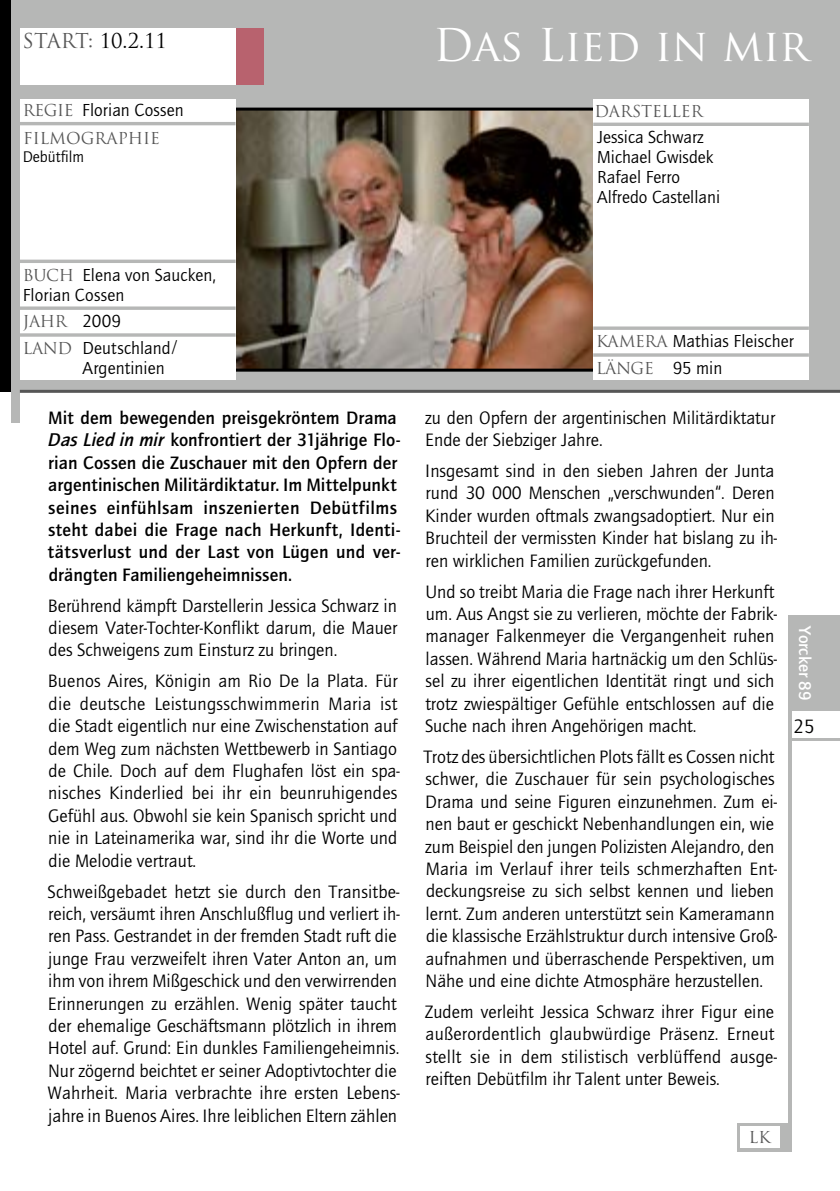
<style>
.page{position:relative;width:840px;height:1191px;background:#fff}
.page>*{position:absolute;margin:0;border:0;box-sizing:border-box;transform-origin:0 0}
.t1{font:44px "Trajan Pro";letter-spacing:-.005em;color:#fff}
.t2{font:20px "Trajan Pro";color:#000}
.t3{font:20px "Quay Itc T Book Y";color:#000}
.t4{font:18.6px/22.4px "Quay Itc T Book Y";color:#000}
.t5{font:18.6px/22.4px "Quay Itc T Bold Y";letter-spacing:.01em;color:#000}
.t6{font:18px/20px "Quay Itc T Book Y";color:#000}
.t7{font:17.4px "Quay Itc T Bold Y";color:#fff}
.t8{font:16px "Trajan Pro";letter-spacing:-.015em;color:#565656}
.t9{font:16px "Quay Itc T Book Y";color:#000}
.s1{color:#565656}
.s2{font-family:"Quay Bol It Y"}
</style>
<div class="page">
<div style="left:0;top:0;width:20px;height:391px;background:#000"></div>
<div style="left:11px;top:0;width:828px;height:391px;background:#b6b7b6"></div>
<div style="left:791px;top:615px;width:48px;height:122px;background:#b6b7b6"></div>
<hr style="left:791px;top:737px;width:48px;height:3px;background:#b6b7b6">
<hr style="left:788px;top:615px;width:3px;height:507px;background:#b6b7b6">
<div style="left:11px;top:391px;width:9px;height:32px;background:#b6b7b6"></div>
<hr style="left:20px;top:390px;width:819px;height:3px;background:#565656">
<img style="left:235px;top:112px;width:357px;height:256px">
<div style="left:209px;top:108px;width:415px;height:264px;border:3px solid #000"></div>
<div style="left:235px;top:28px;width:29px;height:57px;background:#b8626e"></div>
<div style="left:20px;top:28px;width:215px;height:57px;background:#fff"></div>
<div style="left:592px;top:99px;width:216px;height:281px;background:#fff"></div>
<div style="left:791px;top:711px;width:48px;height:26px;background:#fff"></div>
<div style="left:20px;top:99px;width:215px;height:281px;background:#fff"></div>
<hr style="left:20px;top:122px;width:215px;height:3px;background:#b6b7b6">
<hr style="left:20px;top:260px;width:215px;height:3px;background:#b6b7b6">
<svg style="left:20px;top:306px;width:215px;height:4px"></svg>
<svg style="left:20px;top:333px;width:215px;height:4px"></svg>
<hr style="left:593px;top:123px;width:215px;height:3px;background:#b6b7b6">
<svg style="left:593px;top:326px;width:215px;height:4px"></svg>
<svg style="left:593px;top:353px;width:215px;height:4px"></svg>
<div style="left:736px;top:1122px;width:55px;height:29px;background:#b6b7b6"></div>
<div style="left:739px;top:1126px;width:39px;height:21px;background:#fff"></div>
<p class="t2" style="left:23px;top:28px;width:146px"><span class="s1">START:</span> 10.2.11</p>
<h1 class="t1" style="left:433px;top:17px;width:377px">DAS LIED IN MIR</h1>
<p class="t8" style="left:23px;top:100px;width:22px">REGIE</p>
<p class="t6" style="left:82px;top:100px;width:103px">Florian Cossen</p>
<p class="t8" style="left:23px;top:128px;width:22px">FILMOGRAPHIE</p>
<p class="t9" style="left:23px;top:147px;width:63px">Debütfilm</p>
<p class="t8" style="left:594px;top:101px;width:26px">DARS</p>
<p class="t8" style="left:640px;top:101px;width:23px">TELLER</p>
<p class="t6" style="left:597px;top:126px;width:124px">Jessica Schwarz<br>Michael Gwisdek<br>Rafael Ferro<br>Alfredo Castellani</p>
<p class="t6" style="left:23px;top:264px;width:195px;text-indent:60px">Elena von Saucken,<br>Florian Cossen</p>
<p class="t8" style="left:23px;top:311px;width:21px">JAHR</p>
<p class="t6" style="left:82px;top:311px;width:40px">2009</p>
<p class="t8" style="left:23px;top:338px;width:24px">LAND</p>
<p class="t6" style="left:82px;top:338px;width:98px">Deutschland/<br>Argentinien</p>
<p class="t5" style="left:48px;top:406px;width:353px">Mit dem bewegenden preisgekröntem Drama <span class="s2">Das Lied in mir</span> konfrontiert der 31jährige Flo&shy;rian Cossen die Zuschauer mit den Opfern der argentinischen Militärdiktatur. Im Mittelpunkt seines einfühlsam inszenierten Debütfilms steht dabei die Frage nach Herkunft, Identi&shy;tätsverlust und der Last von Lügen und ver&shy;drängten Familiengeheimnissen.</p>
<p class="t4" style="left:48px;top:594px;width:351px;text-align:justify">Berührend kämpft Darstellerin Jessica Schwarz in diesem Vater-Tochter-Konflikt darum, die Mauer des Schweigens zum Einsturz zu bringen.</p>
<p class="t4" style="left:48px;top:669px;width:353px">Buenos Aires, Königin am Rio De la Plata. Für die deutsche Leistungsschwimmerin Maria ist die Stadt eigentlich nur eine Zwischenstation auf dem Weg zum nächsten Wettbewerb in Santiago de Chile. Doch auf dem Flughafen löst ein spa&shy;nisches Kinderlied bei ihr ein beunruhigendes Gefühl aus. Obwohl sie kein Spanisch spricht und nie in Lateinamerika war, sind ihr die Worte und die Melodie vertraut.</p>
<p class="t4" style="left:47px;top:880px;width:354px">Schweißgebadet hetzt sie durch den Transitbe&shy;reich, versäumt ihren Anschlußflug und verliert ih&shy;ren Pass. Gestrandet in der fremden Stadt ruft die junge Frau verzweifelt ihren Vater Anton an, um ihm von ihrem Mißgeschick und den verwirrenden Erinnerungen zu erzählen. Wenig später taucht der ehemalige Geschäftsmann plötzlich in ihrem Hotel auf. Grund: Ein dunkles Familiengeheimnis.<br>Nur zögernd beichtet er seiner Adoptivtochter die Wahrheit. Maria verbrachte ihre ersten Lebens&shy;jahre in Buenos Aires. Ihre leiblichen Eltern zählen</p>
<p class="t8" style="left:23px;top:265px;width:25px">BUCH</p>
<p class="t8" style="left:595px;top:331px;width:25px">KAMERA</p>
<p class="t6" style="left:672px;top:331px;width:123px">Mathias Fleischer</p>
<p class="t8" style="left:595px;top:358px;width:33px">LÄNGE</p>
<p class="t6" style="left:672px;top:358px;width:51px">95 min</p>
<p class="t4" style="left:425px;top:406px;width:351px">zu den Opfern der argentinischen Militärdiktatur<br>Ende der Siebziger Jahre.</p>
<p class="t4" style="left:425px;top:459px;width:353px">Insgesamt sind in den sieben Jahren der Junta rund 30 000 Menschen „verschwunden“. Deren Kinder wurden oftmals zwangsadoptiert. Nur ein Bruchteil der vermissten Kinder hat bislang zu ih&shy;ren wirklichen Familien zurückgefunden.</p>
<p class="t4" style="left:425px;top:580px;width:353px">Und so treibt Maria die Frage nach ihrer Herkunft um. Aus Angst sie zu verlieren, möchte der Fabrik&shy;manager Falkenmeyer die Vergangenheit ruhen lassen. Während Maria hartnäckig um den Schlüs&shy;sel zu ihrer eigentlichen Identität ringt und sich trotz zwiespältiger Gefühle entschlossen auf die Suche nach ihren Angehörigen macht.</p>
<p class="t4" style="left:423px;top:745px;width:355px">Trotz des übersichtlichen Plots fällt es Cossen nicht schwer, die Zuschauer für sein psychologisches Drama und seine Figuren einzunehmen. Zum ei&shy;nen baut er geschickt Nebenhandlungen ein, wie zum Beispiel den jungen Polizisten Alejandro, den Maria im Verlauf ihrer teils schmerzhaften Ent&shy;deckungsreise zu sich selbst kennen und lieben lernt. Zum anderen unterstützt sein Kameramann die klassische Erzählstruktur durch intensive Groß&shy;aufnahmen und überraschende Perspektiven, um Nähe und eine dichte Atmosphäre herzustellen.</p>
<p class="t4" style="left:424px;top:1000px;width:353px">Zudem verleiht Jessica Schwarz ihrer Figur eine außerordentlich glaubwürdige Präsenz. Erneut stellt sie in dem stilistisch verblüffend ausge&shy;reiften Debütfilm ihr Talent unter Beweis.</p>
<p class="t7" style="left:814px;top:626px;width:76px;rotate:90deg">Yorcker 89</p>
<p class="t3" style="left:793px;top:715px;width:23px">25</p>
<p class="t8" style="left:748px;top:1127px;width:23px">LK</p>
</div>
